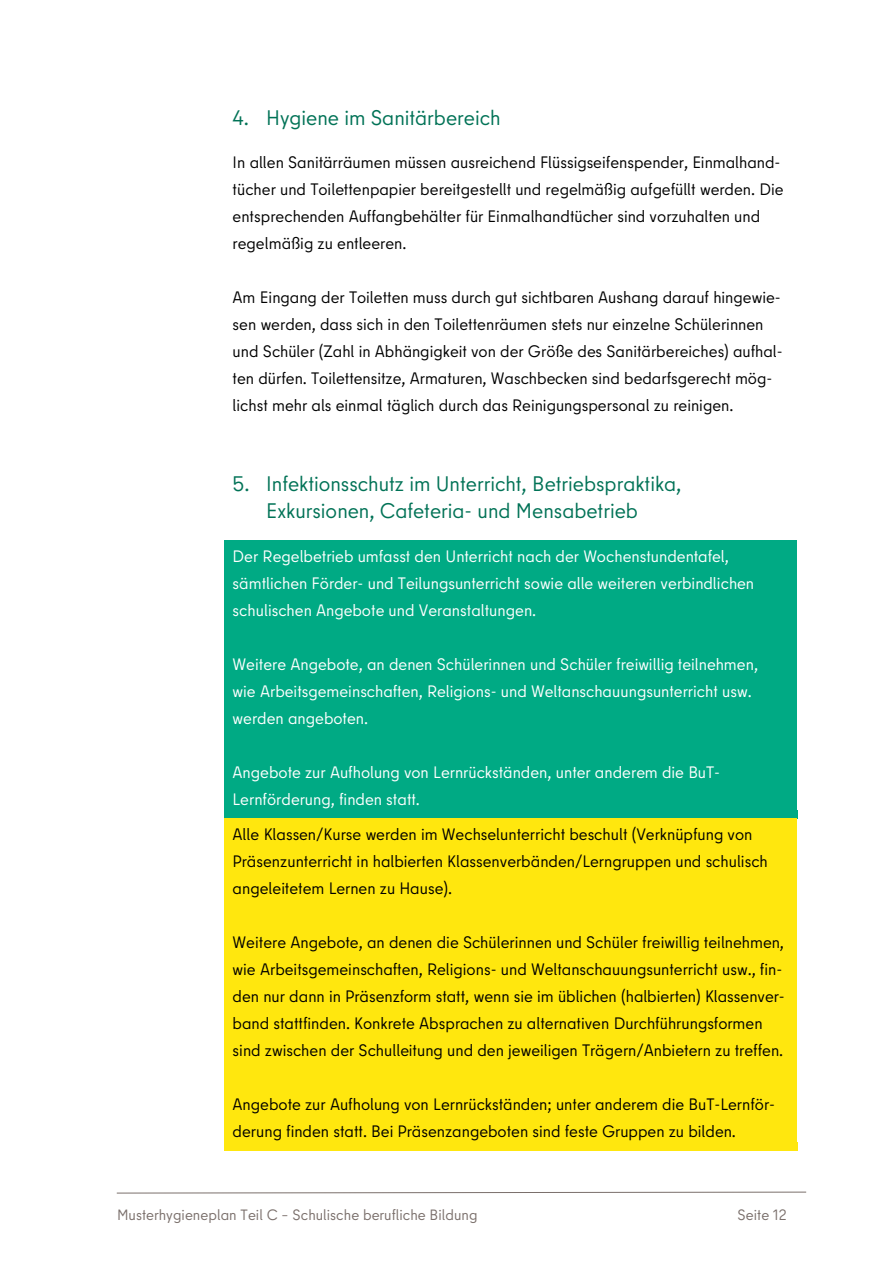
<style>
.page{position:relative;width:893px;height:1263px;background:#fff}
.page>*{position:absolute;margin:0;border:0;box-sizing:border-box;transform-origin:0 0}
.t1{font:21px/27px "Berlin Type";color:#007256;text-align:center}
.t2{font:16.5px/27px "Berlin Type";color:#000}
.t3{font:16.5px/27px "Berlin Type";color:#fff}
.t4{font:15px "Berlin Type";letter-spacing:.005em;color:#7a6f6b}
</style>
<div class="page">
<svg style="left:116px;top:1192px;width:691px;height:1px"></svg>
<div style="left:224px;top:540px;width:573px;height:278px;background:#00aa84"></div>
<div style="left:224px;top:818px;width:573px;height:333px;background:#ffe70e"></div>
<p class="t1" style="left:233px;top:104px;width:270px">4. Hygiene im Sanitärbereich</p>
<p class="t2" style="left:233px;top:149px;width:552px">In allen Sanitärräumen müssen ausreichend Flüssigseifenspender, Einmalhand&shy;tücher und Toilettenpapier bereitgestellt und regelmäßig aufgefüllt werden. Die entsprechenden Auffangbehälter für Einmalhandtücher sind vorzuhalten und regelmäßig zu entleeren.</p>
<p class="t2" style="left:233px;top:284px;width:552px">Am Eingang der Toiletten muss durch gut sichtbaren Aushang darauf hingewie&shy;sen werden, dass sich in den Toilettenräumen stets nur einzelne Schülerinnen und Schüler (Zahl in Abhängigkeit von der Größe des Sanitärbereiches) aufhal&shy;ten dürfen. Toilettensitze, Armaturen, Waschbecken sind bedarfsgerecht mög&shy;lichst mehr als einmal täglich durch das Reinigungspersonal zu reinigen.</p>
<p class="t1" style="left:233px;top:470px;width:450px">5. Infektionsschutz im Unterricht, Betriebspraktika,<br>Exkursionen, Cafeteria- und Mensabetrieb</p>
<p class="t3" style="left:233px;top:543px;width:523px">Der Regelbetrieb umfasst den Unterricht nach der Wochenstundentafel, sämtlichen Förder- und Teilungsunterricht sowie alle weiteren verbindlichen schulischen Angebote und Veranstaltungen.</p>
<p class="t3" style="left:233px;top:651px;width:527px">Weitere Angebote, an denen Schülerinnen und Schüler freiwillig teilnehmen, wie Arbeitsgemeinschaften, Religions- und Weltanschauungsunterricht usw. werden angeboten.</p>
<p class="t3" style="left:233px;top:759px;width:489px">Angebote zur Aufholung von Lernrückständen, unter anderem die BuT-<br>Lernförderung, finden statt.</p>
<p class="t2" style="left:233px;top:821px;width:537px">Alle Klassen/Kurse werden im Wechselunterricht beschult (Verknüpfung von<br>Präsenzunterricht in halbierten Klassenverbänden/Lerngruppen und schulisch angeleitetem Lernen zu Hause).</p>
<p class="t2" style="left:233px;top:929px;width:554px">Weitere Angebote, an denen die Schülerinnen und Schüler freiwillig teilnehmen, wie Arbeitsgemeinschaften, Religions- und Weltanschauungsunterricht usw., fin&shy;den nur dann in Präsenzform statt, wenn sie im üblichen (halbierten) Klassenver&shy;band stattfinden. Konkrete Absprachen zu alternativen Durchführungsformen sind zwischen der Schulleitung und den jeweiligen Trägern/Anbietern zu treffen.</p>
<p class="t2" style="left:233px;top:1091px;width:544px">Angebote zur Aufholung von Lernrückständen; unter anderem die BuT-Lernför&shy;derung finden statt. Bei Präsenzangeboten sind feste Gruppen zu bilden.</p>
<p class="t4" style="left:117px;top:1205px;width:362px">Musterhygieneplan Teil C – Schulische berufliche Bildung</p>
<p class="t4" style="left:738px;top:1205px;width:50px">Seite 12</p>
</div>
